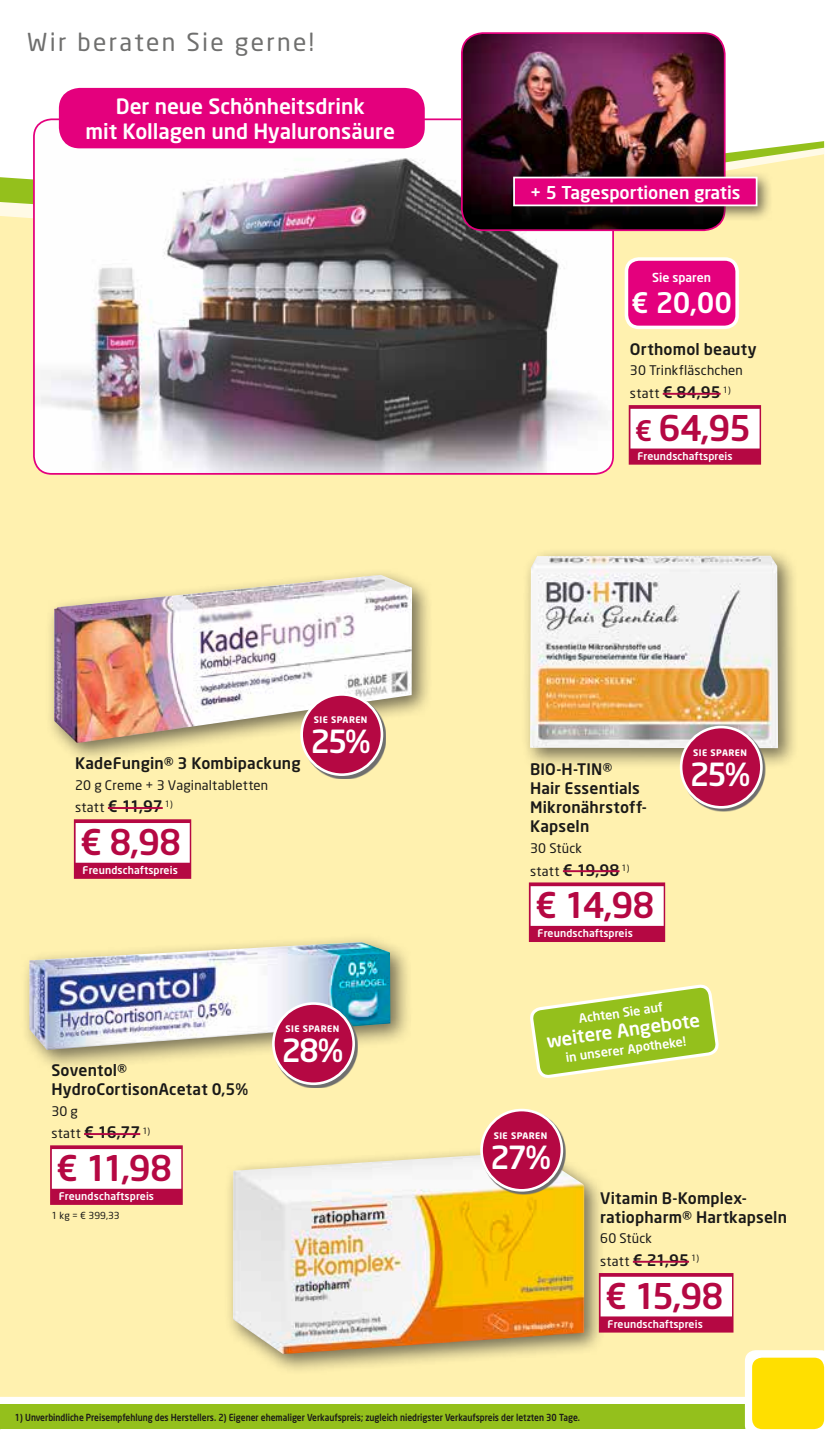
<style>
.page{position:relative;width:839px;height:1444px;background:#fff}
.page>*{position:absolute;margin:0;border:0;box-sizing:border-box;transform-origin:0 0}
._04_Angebotspreis{font:500 35px "Neo Sans";letter-spacing:-.025em;color:#b50843}
.t1{font:500 31.5px "Neo Sans";letter-spacing:-.08em;color:#fff}
.t2{font:500 28px "Neo Sans";color:#fff}
.t3{font:24.5px "Neo Sans";letter-spacing:.095em;color:#6f6f6e}
._01_Artikel{font:500 20.82px/25.6px "Neo Sans";color:#fff;text-align:center}
.t4{font:500 18.38px "Neo Sans";color:#fff}
._01_Produkt{font:500 17.5px "Neo Sans";color:#fff}
._01_Artikel-2{font:500 15.75px/19.2px "Neo Sans";letter-spacing:.01em;color:#1a1918}
._03_statt_Preis{font:500 15.75px "Neo Sans";letter-spacing:-.01em;color:#1a1918}
._02_Text{font:13.12px "Neo Sans";letter-spacing:.015em;color:#1a1918}
.t5{font:500 12.42px "Neo Sans";color:#fff}
.t6{font:500 12.25px "Neo Sans";color:#fff}
._07_T_Wirberaten{font:500 10.5px "Neo Sans";letter-spacing:.01em;color:#fff}
.t7{font:500 9.62px "Neo Sans";color:#1a1918;scale:.88 1}
._05_Grundpreis{font:9.62px "Neo Sans";color:#1a1918}
.t8{font:700 8.92px "Neo Sans";letter-spacing:.05em;color:#fff}
.s1{font-weight:400;font-size:13.12px}
.s2{font-size:28px}
</style>
<div class="page">
<div style="left:0;top:1404px;width:755px;height:25px;background:#94c01c"></div>
<div style="left:0;top:227px;width:823px;height:1169px;background:#fff1af"></div>
<div style="left:744px;top:1350px;width:87px;height:86px;background:#fff;border-radius:11px"></div>
<div style="left:752px;top:1357px;width:71px;height:72px;background:#ffdf00;border-radius:10px"></div>
<svg style="left:0;top:75px;width:823px;height:152px"></svg>
<div style="left:45px;top:567px;width:388px;height:196px;background:#1a1918;opacity:.6"></div>
<img style="left:54px;top:575px;width:358px;height:168px">
<div style="left:74px;top:819px;width:117px;height:60px;background:#b50843"></div>
<div style="left:76px;top:823px;width:114px;height:39px;background:#fff"></div>
<hr style="left:108px;top:807px;width:55px;height:2px;background:#b50843">
<svg style="left:303px;top:695px;width:83px;height:83px"></svg>
<div style="left:301px;top:694px;width:81px;height:80px;background:#b50843;border-radius:50%"></div>
<div style="left:300px;top:693px;width:83px;height:83px;border:3px solid #fff;border-radius:50%"></div>
<div style="left:224px;top:1143px;width:381px;height:232px;background:#1a1918;opacity:.6"></div>
<img style="left:233px;top:1151px;width:351px;height:203px">
<div style="left:598px;top:1273px;width:135px;height:59px;background:#b50843"></div>
<div style="left:600px;top:1276px;width:131px;height:40px;background:#fff"></div>
<hr style="left:632px;top:1260px;width:57px;height:2px;background:#b50843">
<svg style="left:482px;top:1111px;width:83px;height:83px"></svg>
<div style="left:481px;top:1110px;width:80px;height:80px;background:#b50843;border-radius:50%"></div>
<div style="left:480px;top:1108px;width:83px;height:83px;border:3px solid #fff;border-radius:50%"></div>
<hr style="left:0;top:577px;width:1px;height:60px;background:#b50843">
<svg style="left:530px;top:985px;width:188px;height:92px;background:#b8d154"></svg>
<div style="left:521px;top:547px;width:278px;height:222px;background:#1a1918;opacity:.6"></div>
<img style="left:530px;top:556px;width:247px;height:192px">
<div style="left:528px;top:882px;width:137px;height:60px;background:#b50843"></div>
<div style="left:530px;top:886px;width:133px;height:40px;background:#fff"></div>
<hr style="left:562px;top:870px;width:57px;height:2px;background:#b50843">
<svg style="left:682px;top:728px;width:83px;height:83px;background:#d3ceb3"></svg>
<div style="left:681px;top:727px;width:80px;height:80px;background:#b50843;border-radius:50%"></div>
<div style="left:679px;top:726px;width:83px;height:82px;border:3px solid #fff;border-radius:50%"></div>
<div style="left:20px;top:933px;width:393px;height:139px;background:#1a1918;opacity:.6"></div>
<img style="left:29px;top:942px;width:361px;height:108px">
<div style="left:50px;top:1145px;width:133px;height:60px;background:#b50843"></div>
<div style="left:52px;top:1149px;width:129px;height:39px;background:#fff"></div>
<hr style="left:84px;top:1133px;width:56px;height:2px;background:#b50843">
<svg style="left:274px;top:1004px;width:83px;height:83px"></svg>
<div style="left:273px;top:1003px;width:80px;height:80px;background:#b50843;border-radius:50%"></div>
<div style="left:272px;top:1002px;width:83px;height:83px;border:3px solid #fff;border-radius:50%"></div>
<div style="left:626px;top:259px;width:111px;height:68px;background:#e4007d;border-radius:12px"></div>
<div style="left:624px;top:257px;width:114px;height:72px;border:3px solid #fff;border-radius:12px"></div>
<img style="left:34px;top:119px;width:579px;height:355px">
<div style="left:628px;top:405px;width:132px;height:60px;background:#b50843"></div>
<div style="left:630px;top:409px;width:129px;height:39px;background:#fff"></div>
<hr style="left:662px;top:393px;width:58px;height:2px;background:#b50843">
<img style="left:462px;top:33px;width:262px;height:197px">
<div style="left:461px;top:32px;width:264px;height:199px;border:2px solid #e4007d;border-radius:21px"></div>
<div style="left:60px;top:89px;width:363px;height:58px;background:#e4007d;border-radius:20px"></div>
<div style="left:59px;top:88px;width:365px;height:60px;border:2px solid #e4007d;border-radius:20px"></div>
<div style="left:507px;top:171px;width:266px;height:51px;background:#1a1918;opacity:.6"></div>
<div style="left:514px;top:177px;width:242px;height:28px;background:#e4007d"></div>
<div style="left:513px;top:177px;width:244px;height:29px;border:2px solid #fff"></div>
<p class="t3" style="left:27px;top:27px;width:288px">Wir beraten Sie gerne!</p>
<p class="_01_Artikel" style="left:85px;top:93px;width:311px">Der neue Schönheitsdrink<br>mit Kollagen und Hyaluronsäure</p>
<p class="_01_Produkt" style="left:530px;top:181px;width:212px">+ 5 Tagesportionen gratis</p>
<p class="t6" style="left:652px;top:269px;width:61px">Sie sparen</p>
<p class="t2" style="left:631px;top:285px;width:102px">€ 20,00</p>
<p class="_01_Artikel-2" style="left:629px;top:339px;width:128px">Orthomol beauty</p>
<p class="_02_Text" style="left:629px;top:362px;width:114px">30 Trinkfläschchen</p>
<p class="_03_statt_Preis" style="left:629px;top:382px;width:102px"><span class="s1">statt</span> € 84,95 <sup>1)</sup></p>
<p class="_04_Angebotspreis" style="left:634px;top:406px;width:118px"><span class="s2">€</span> 64,95</p>
<p class="_07_T_Wirberaten" style="left:637px;top:449px;width:97px">Freundschaftspreis</p>
<p class="_01_Artikel-2" style="left:75px;top:753px;width:227px">KadeFungin® 3 Kombipackung</p>
<p class="_02_Text" style="left:75px;top:776px;width:194px">20 g Creme + 3 Vaginaltabletten</p>
<p class="_03_statt_Preis" style="left:75px;top:796px;width:99px"><span class="s1">statt</span> € 11,97 <sup>1)</sup></p>
<p class="_04_Angebotspreis" style="left:80px;top:820px;width:103px">€ 8,98</p>
<p class="_07_T_Wirberaten" style="left:83px;top:863px;width:97px">Freundschaftspreis</p>
<p class="t8" style="left:314px;top:714px;width:55px">SIE SPAREN</p>
<p class="t1" style="left:310px;top:721px;width:62px">25%</p>
<p class="_01_Artikel-2" style="left:51px;top:1060px;width:198px">Soventol®<br>HydroCortisonAcetat 0,5%</p>
<p class="_02_Text" style="left:51px;top:1102px;width:28px">30 g</p>
<p class="_03_statt_Preis" style="left:51px;top:1122px;width:100px"><span class="s1">statt</span> € 16,77 <sup>1)</sup></p>
<p class="_04_Angebotspreis" style="left:56px;top:1146px;width:117px">€ 11,98</p>
<p class="_07_T_Wirberaten" style="left:59px;top:1189px;width:97px">Freundschaftspreis</p>
<p class="_05_Grundpreis" style="left:51px;top:1209px;width:70px">1 kg = € 399,33</p>
<p class="t8" style="left:285px;top:1023px;width:55px">SIE SPAREN</p>
<p class="t1" style="left:281px;top:1030px;width:63px">28%</p>
<p class="_01_Artikel-2" style="left:530px;top:759px;width:118px">BIO-H-TIN®<br>Hair Essentials<br>Mikronährstoff-<br>Kapseln</p>
<p class="_02_Text" style="left:530px;top:840px;width:53px">30 Stück</p>
<p class="_03_statt_Preis" style="left:530px;top:860px;width:101px"><span class="s1">statt</span> € 19,98 <sup>1)</sup></p>
<p class="_04_Angebotspreis" style="left:535px;top:883px;width:121px">€ 14,98</p>
<p class="_07_T_Wirberaten" style="left:537px;top:926px;width:97px">Freundschaftspreis</p>
<p class="t8" style="left:693px;top:747px;width:55px">SIE SPAREN</p>
<p class="t1" style="left:689px;top:754px;width:62px">25%</p>
<p class="t5" style="left:577px;top:1011px;width:86px;rotate:-8deg">Achten Sie auf</p>
<p class="t4" style="left:545px;top:1029px;width:156px;rotate:-8deg">weitere Angebote</p>
<p class="t5" style="left:564px;top:1050px;width:123px;rotate:-8deg">in unserer Apotheke!</p>
<p class="t8" style="left:493px;top:1130px;width:55px">SIE SPAREN</p>
<p class="t1" style="left:490px;top:1137px;width:62px">27%</p>
<p class="_01_Artikel-2" style="left:600px;top:1188px;width:188px">Vitamin B-Komplex&shy;ratiopharm® Hartkapseln</p>
<p class="_02_Text" style="left:600px;top:1230px;width:53px">60 Stück</p>
<p class="_03_statt_Preis" style="left:600px;top:1250px;width:100px"><span class="s1">statt</span> € 21,95 <sup>1)</sup></p>
<p class="_04_Angebotspreis" style="left:605px;top:1274px;width:120px">€ 15,98</p>
<p class="_07_T_Wirberaten" style="left:607px;top:1317px;width:97px">Freundschaftspreis</p>
<p class="t7" style="left:15px;top:1411px;width:643px">1) Unverbindliche Preisempfehlung des Herstellers. 2) Eigener ehemaliger Verkaufspreis; zugleich niedrigster Verkaufspreis der letzten 30 Tage.</p>
</div>
